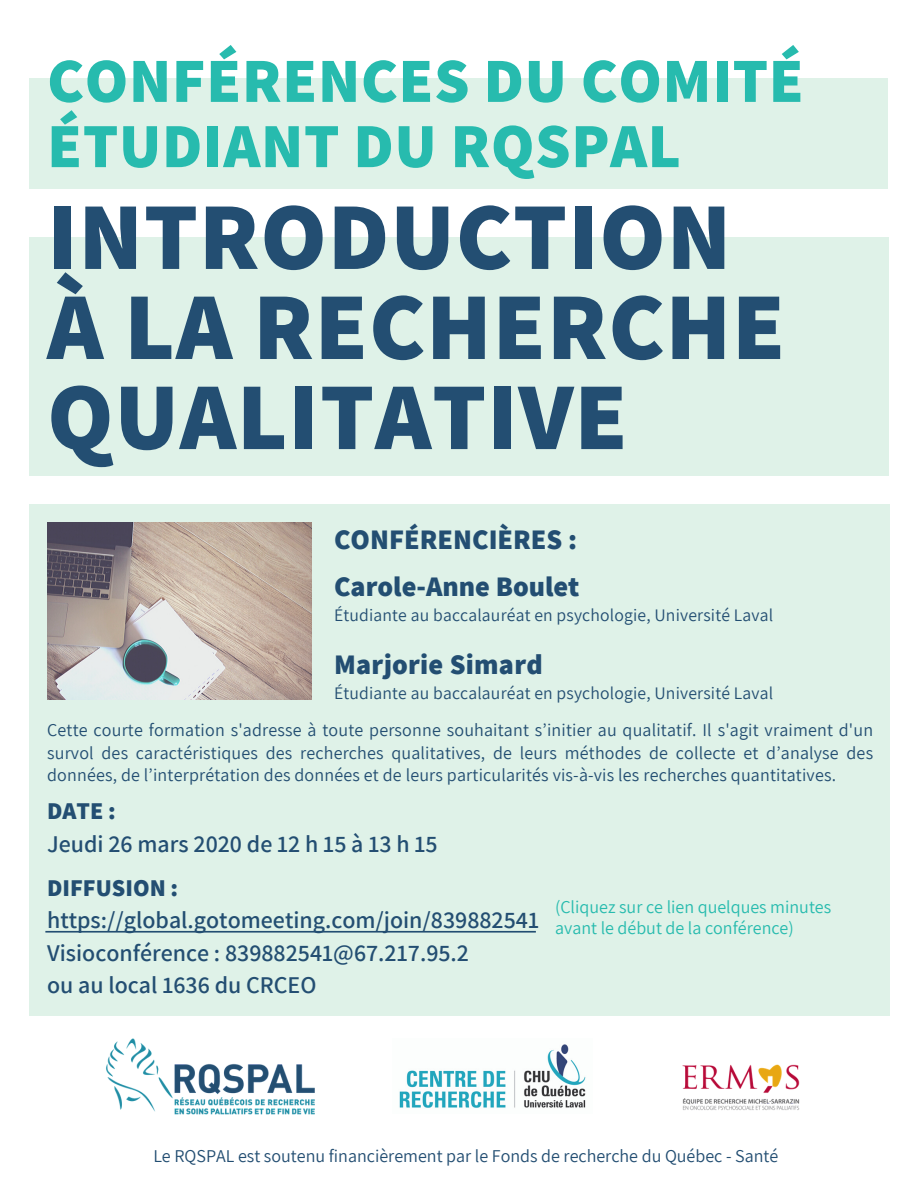
<style>
.page{position:relative;width:918px;height:1188px;background:#fff}
.page>*{position:absolute;margin:0;border:0;box-sizing:border-box;transform-origin:0 0}
.t1{font:800 96px/90px "Assistant";letter-spacing:.01em;color:#234e72}
.t2{font:800 63px/65.2px "Assistant";letter-spacing:.01em;color:#27bbae}
.t3{font:800 28.2px/47.5px "Assistant";color:#234e72}
.t4{font:600 24px/32.7px "Assistant";color:#234e72}
.t5{font:800 24px "Assistant";color:#234e72}
.t6{font:18px/22.2px "Assistant";color:#234e72;text-align:justify}
.t7{font:18px/21.3px "Assistant";color:#27bbae}
.t8{font:17.55px "Assistant";letter-spacing:.01em;color:#234e72}
</style>
<div class="page">
<div style="left:30px;top:78px;width:858px;height:111px;background:#dff2e8"></div>
<div style="left:29px;top:504px;width:861px;height:511px;background:#dff2e8"></div>
<img style="left:106px;top:1038px;width:209px;height:77px">
<img style="left:682px;top:1064px;width:118px;height:46px">
<img style="left:399px;top:1044px;width:187px;height:64px">
<div style="left:29px;top:238px;width:860px;height:238px;background:#dff2e8"></div>
<svg style="left:45px;top:931px;width:491px;height:2px"></svg>
<img style="left:47px;top:523px;width:265px;height:176px">
<h2 class="t2" style="left:47px;top:46px;width:758px">CONFÉRENCES DU COMITÉ<br>ÉTUDIANT DU RQSPAL</h2>
<h1 class="t1" style="left:47px;top:189px;width:740px">INTRODUCTION<br>À LA RECHERCHE<br>QUALITATIVE</h1>
<h3 class="t3" style="left:334px;top:515px;width:247px">CONFÉRENCIÈRES :<br>Carole-Anne Boulet</h3>
<p class="t8" style="left:334px;top:603px;width:441px">Étudiante au baccalauréat en psychologie, Université Laval</p>
<h3 class="t3" style="left:334px;top:640px;width:210px">Marjorie Simard</h3>
<p class="t8" style="left:334px;top:681px;width:441px">Étudiante au baccalauréat en psychologie, Université Laval</p>
<p class="t6" style="left:47px;top:719px;width:828px">Cette courte formation s'adresse à toute personne souhaitant s’initier au qualitatif. Il s'agit vraiment d'un survol des caractéristiques des recherches qualitatives, de leurs méthodes de collecte et d’analyse des données, de l’interprétation des données et de leurs particularités vis-à-vis les recherches quantitatives.</p>
<h3 class="t5" style="left:47px;top:794px;width:70px">DATE :</h3>
<h3 class="t4" style="left:47px;top:826px;width:392px">Jeudi 26 mars 2020 de 12 h 15 à 13 h 15</h3>
<h3 class="t5" style="left:47px;top:871px;width:133px">DIFFUSION :</h3>
<h3 class="t4" style="left:47px;top:903px;width:493px">https://global.gotomeeting.com/join/839882541<br>Visioconférence : 839882541@67.217.95.2<br>ou au local 1636 du CRCEO</h3>
<p class="t7" style="left:555px;top:895px;width:278px">(Cliquez sur ce lien quelques minutes avant le début de la conférence)</p>
<p class="t6" style="left:153px;top:1144px;width:626px">Le RQSPAL est soutenu financièrement par le Fonds de recherche du Québec - Santé</p>
</div>
